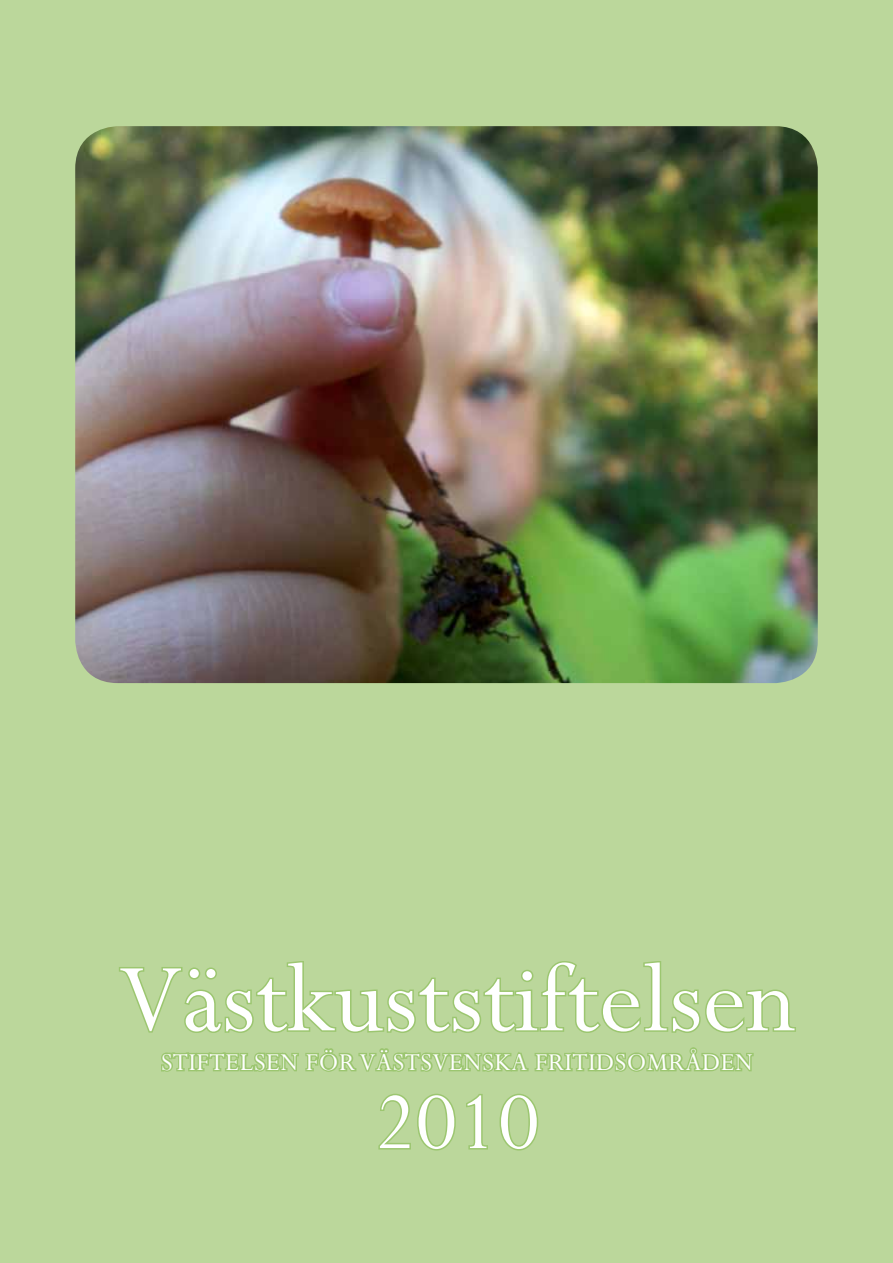
<style>
.page{position:relative;width:893px;height:1263px;background:#bbd79b}
.page>*{position:absolute;margin:0;border:0;box-sizing:border-box;transform-origin:0 0}
.t1{font:108px "Perpetua";color:#fff}
.t2{font:90px "Perpetua";color:#fff}
.t3{font:27px "Perpetua";letter-spacing:.025em;color:#fff}
</style>
<div class="page">
<svg style="left:119px;top:961px;width:677px;height:72px"></svg>
<svg style="left:161px;top:1047px;width:593px;height:25px"></svg>
<svg style="left:378px;top:1093px;width:78px;height:58px"></svg>
<svg style="left:466px;top:1094px;width:22px;height:56px"></svg>
<svg style="left:499px;top:1093px;width:40px;height:58px"></svg>
<img style="left:75px;top:126px;width:743px;height:557px">
<h1 class="t1" style="left:118px;top:931px;width:679px">Västkuststiftelsen</h1>
<p class="t3" style="left:161px;top:1045px;width:594px">STIFTELSEN FÖR VÄSTSVENSKA FRITIDSOMRÅDEN</p>
<h2 class="t2" style="left:375px;top:1065px;width:166px">2010</h2>
</div>
